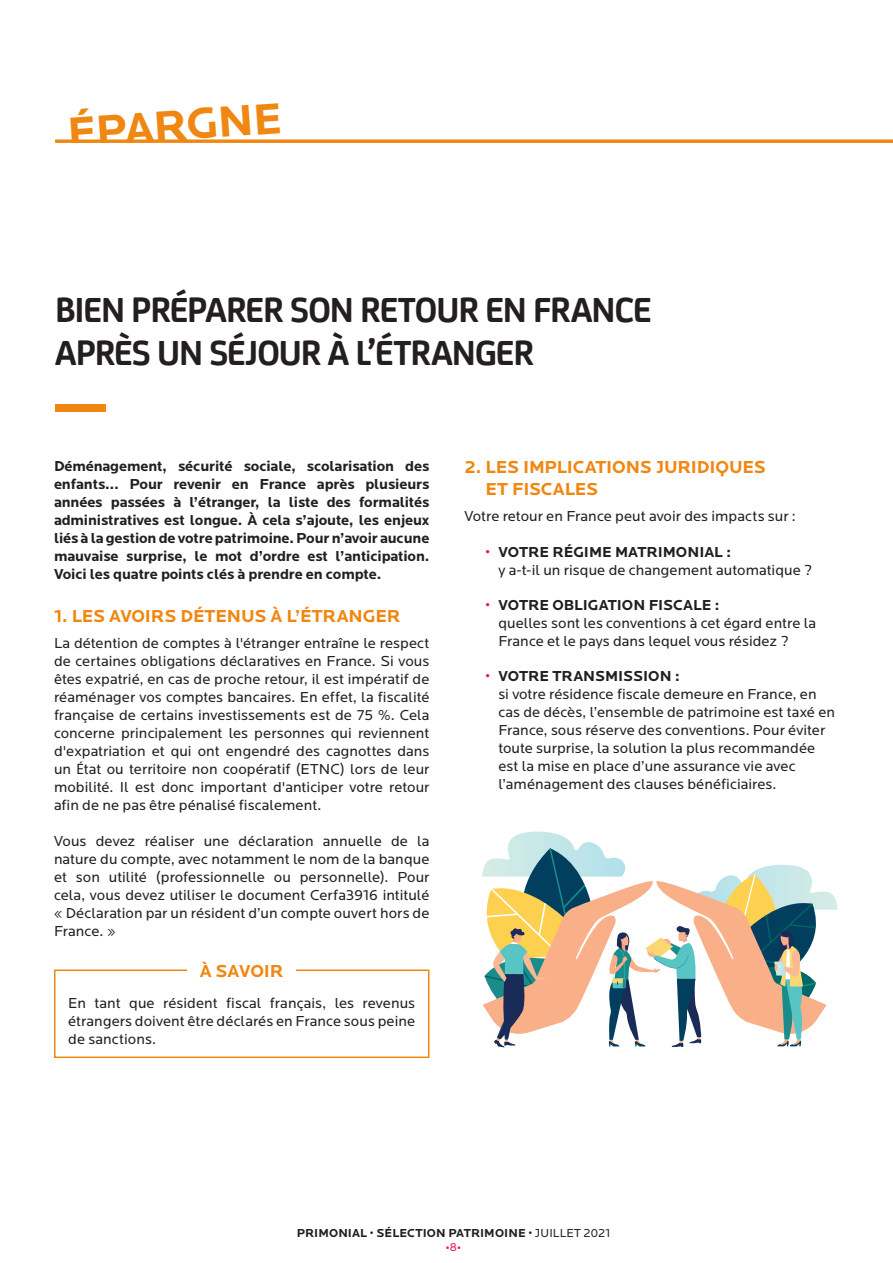
<style>
.page{position:relative;width:893px;height:1263px;background:#fff}
.page>*{position:absolute;margin:0;border:0;box-sizing:border-box;transform-origin:0 0}
.t1{font:700 45px "Locator";color:#f08712}
.t2{font:700 37.5px/43.5px "FS Joey";letter-spacing:-.035em;color:#231f20}
.h2_bleu{font:700 18px/21.6px "Locator";letter-spacing:-.01em;color:#f08712}
.t3{font:15px/18px "Locator";letter-spacing:.005em;color:#231f20;text-align:justify}
.INTRO_OK{font:700 15px/18px "Locator";letter-spacing:-.01em;color:#231f20;text-align:justify}
.t4{font:700 12px "Locator";letter-spacing:.005em;color:#231f20}
.t5{font:12px "Locator";color:#ee1059}
.s1{font-family:"Myriad Pro"}
.s2{font-weight:700;color:#ee1059}
.s3{font-weight:700}
.s4{font-weight:300}
.s5{font-weight:400}
</style>
<div class="page">
<svg style="left:482px;top:831px;width:356px;height:216px"></svg>
<div style="left:55px;top:404px;width:51px;height:8px;background:#f08712"></div>
<div style="left:54px;top:969px;width:375px;height:89px;border:2px solid #f08712"></div>
<div style="left:187px;top:964px;width:109px;height:16px;background:#fff"></div>
<hr style="left:55px;top:140px;width:838px;height:3px;background:#f08712">
<p class="t1" style="left:66px;top:107px;width:216px;rotate:-4deg">ÉPARGNE</p>
<p class="t2" style="left:55px;top:285px;width:598px">BIEN PRÉPARER SON RETOUR EN FRANCE<br>APRÈS UN SÉJOUR À L’ÉTRANGER</p>
<p class="INTRO_OK" style="left:54px;top:457px;width:377px">Déménagement, sécurité sociale, scolarisation des enfants… Pour revenir en France après plusieurs années passées à l’étranger, la liste des formalités administratives est longue. À cela s’ajoute, les enjeux liés à la gestion de votre patrimoine. Pour n’avoir aucune mauvaise surprise, le mot d’ordre est l’anticipation.<br>Voici les quatre points clés à prendre en compte.</p>
<p class="h2_bleu" style="left:54px;top:605px;width:348px">1. LES AVOIRS DÉTENUS À L’ÉTRANGER</p>
<p class="t3" style="left:54px;top:634px;width:377px">La détention de comptes à l'étranger entraîne le respect de certaines obligations déclaratives en France. Si vous êtes expatrié, en cas de proche retour, il est impératif de réaménager vos comptes bancaires. En effet, la fiscalité française de certains investissements est de 75 %. Cela concerne principalement les personnes qui reviennent d'expatriation et qui ont engendré des cagnottes dans un <span class="s1">É</span>tat ou territoire non coopératif (ETNC) lors de leur mobilité. Il est donc important d'anticiper votre retour afin de ne pas être pénalisé fiscalement.</p>
<p class="t3" style="left:54px;top:832px;width:377px">Vous devez réaliser une déclaration annuelle de la nature du compte, avec notamment le nom de la banque et son utilité (professionnelle ou personnelle). Pour cela, vous devez utiliser le document Cerfa3916 intitulé « Déclaration par un résident d’un compte ouvert hors de France. »</p>
<p class="h2_bleu" style="left:200px;top:961px;width:85px">À SAVOIR</p>
<p class="t3" style="left:68px;top:994px;width:348px">En tant que résident fiscal français, les revenus étrangers doivent être déclarés en France sous peine de sanctions.</p>
<p class="h2_bleu" style="left:485px;top:457px;width:282px;text-indent:-21px">2. LES IMPLICATIONS JURIDIQUES<br>ET FISCALES</p>
<p class="t3" style="left:464px;top:507px;width:333px">Votre retour en France peut avoir des impacts sur :</p>
<p class="t3" style="left:498px;top:543px;width:315px;text-indent:-13px"><span class="s2">•</span> <span class="s3">VOTRE RÉGIME MATRIMONIAL :<br></span>y a-t-il un risque de changement automatique ?</p>
<p class="t3" style="left:498px;top:596px;width:319px;text-align:left;text-indent:-13px"><span class="s2">•</span> <span class="s3">VOTRE OBLIGATION FISCALE :<br></span>quelles sont les conventions à cet égard entre la<br>France et le pays dans lequel vous résidez ?</p>
<p class="t3" style="left:498px;top:667px;width:338px;text-align:left;text-indent:-13px"><span class="s2">•</span> <span class="s3">VOTRE TRANSMISSION :<br></span>si votre résidence fiscale demeure en France, en cas de décès, l’ensemble de patrimoine est taxé en France, sous réserve des conventions. Pour éviter toute surprise, la solution la plus recommandée est la mise en place d’une assurance vie avec l’aménagement des clauses bénéficiaires.</p>
<p class="t4" style="left:297px;top:1226px;width:315px">PRIMONIAL <span class="s4">•</span> SÉLECTION PATRIMOINE <span class="s4">•</span> <span class="s5">JUILLET 2021</span></p>
<p class="t5" style="left:446px;top:1240px;width:17px">•8<span class="s4">•</span></p>
</div>
